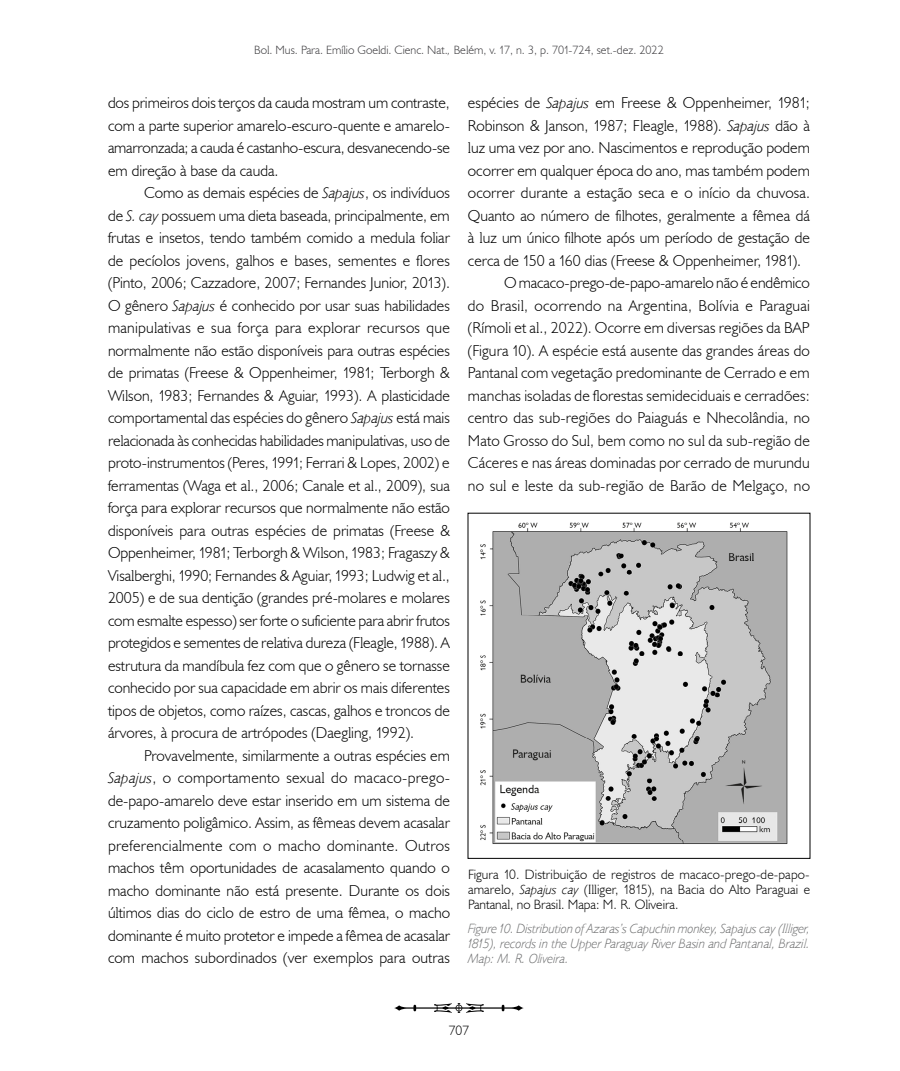
<style>
.page{position:relative;width:900px;height:1071px;background:#fff}
.page>*{position:absolute;margin:0;border:0;box-sizing:border-box;transform-origin:0 0}
.t1{font:15.75px/22.5px "MPEG";letter-spacing:.005em;color:#000;text-align:justify}
.t2{font:13.5px/15px "MPEG";color:#000;text-align:justify}
.t3{font:italic 13.5px/15px "MPEG";color:#707172;text-align:justify}
.t4{font:12px "MPEG";color:#3e3d40}
.s1{font-style:italic}
</style>
<div class="page">
<svg style="left:394px;top:1003px;width:130px;height:10px"></svg>
<img style="left:480px;top:522px;width:308px;height:322px">
<p class="t4" style="left:254px;top:43px;width:411px">Bol. Mus. Para. Emílio Goeldi. Cienc. Nat.<span class="s1">,</span> Belém, v. 17, n. 3, p. 701-724, set.-dez. 2022</p>
<p class="t1" style="left:108px;top:91px;width:343px">dos primeiros dois terços da cauda mostram um contraste, com a parte superior amarelo-escuro-quente e amarelo&shy;amarronzada; a cauda é castanho-escura, desvanecendo-se em direção à base da cauda.</p>
<p class="t1" style="left:108px;top:181px;width:344px;text-indent:36px">Como as demais espécies de <span class="s1">Sapajus</span>, os indivíduos de <span class="s1">S. cay</span> possuem uma dieta baseada, principalmente, em frutas e insetos, tendo também comido a medula foliar de pecíolos jovens, galhos e bases, sementes e flores (Pinto, 2006; Cazzadore, 2007; Fernandes Junior, 2013).<br>O gênero <span class="s1">Sapajus</span> é conhecido por usar suas habilidades manipulativas e sua força para explorar recursos que normalmente não estão disponíveis para outras espécies de primatas (Freese &amp; Oppenheimer, 1981; Terborgh &amp; Wilson, 1983; Fernandes &amp; Aguiar, 1993). A plasticidade comportamental das espécies do gênero <span class="s1">Sapajus</span> está mais relacionada às conhecidas habilidades manipulativas, uso de proto-instrumentos (Peres, 1991; Ferrari &amp; Lopes, 2002) e ferramentas (Waga et al., 2006; Canale et al., 2009), sua força para explorar recursos que normalmente não estão disponíveis para outras espécies de primatas (Freese &amp; Oppenheimer, 1981; Terborgh &amp; Wilson, 1983; Fragaszy &amp; Visalberghi, 1990; Fernandes &amp; Aguiar, 1993; Ludwig et al., 2005) e de sua dentição (grandes pré-molares e molares com esmalte espesso) ser forte o suficiente para abrir frutos protegidos e sementes de relativa dureza (Fleagle, 1988). A estrutura da mandíbula fez com que o gênero se tornasse conhecido por sua capacidade em abrir os mais diferentes tipos de objetos, como raízes, cascas, galhos e troncos de árvores, à procura de artrópodes (Daegling, 1992).</p>
<p class="t1" style="left:108px;top:744px;width:344px;text-indent:36px">Provavelmente, similarmente a outras espécies em <span class="s1">Sapajus</span>, o comportamento sexual do macaco-prego&shy;de-papo-amarelo deve estar inserido em um sistema de cruzamento poligâmico. Assim, as fêmeas devem acasalar preferencialmente com o macho dominante. Outros machos têm oportunidades de acasalamento quando o macho dominante não está presente. Durante os dois últimos dias do ciclo de estro de uma fêmea, o macho dominante é muito protetor e impede a fêmea de acasalar com machos subordinados (ver exemplos para outras</p>
<p class="t1" style="left:468px;top:91px;width:343px">espécies de <span class="s1">Sapajus</span> em Freese &amp; Oppenheimer, 1981;</p>
<p class="t1" style="left:468px;top:114px;width:343px">Robinson &amp; Janson, 1987; Fleagle, 1988). <span class="s1">Sapajus</span> dão à</p>
<p class="t1" style="left:468px;top:136px;width:343px">luz uma vez por ano. Nascimentos e reprodução podem</p>
<p class="t1" style="left:468px;top:159px;width:343px">ocorrer em qualquer época do ano, mas também podem</p>
<p class="t1" style="left:468px;top:181px;width:344px">ocorrer durante a estação seca e o início da chuvosa.</p>
<p class="t1" style="left:468px;top:204px;width:343px">Quanto ao número de filhotes, geralmente a fêmea dá</p>
<p class="t1" style="left:468px;top:226px;width:343px">à luz um único filhote após um período de gestação de</p>
<p class="t1" style="left:468px;top:249px;width:335px">cerca de 150 a 160 dias (Freese &amp; Oppenheimer, 1981).</p>
<p class="t1" style="left:504px;top:271px;width:307px">O macaco-prego-de-papo-amarelo não é endêmico</p>
<p class="t1" style="left:468px;top:294px;width:344px">do Brasil, ocorrendo na Argentina, Bolívia e Paraguai</p>
<p class="t1" style="left:468px;top:316px;width:343px">(Rímoli et al., 2022). Ocorre em diversas regiões da BAP</p>
<p class="t1" style="left:468px;top:339px;width:343px">(Figura 10). A espécie está ausente das grandes áreas do</p>
<p class="t1" style="left:468px;top:361px;width:343px">Pantanal com vegetação predominante de Cerrado e em</p>
<p class="t1" style="left:468px;top:384px;width:343px">manchas isoladas de florestas semideciduais e cerradões:</p>
<p class="t1" style="left:468px;top:406px;width:344px">centro das sub-regiões do Paiaguás e Nhecolândia, no</p>
<p class="t1" style="left:468px;top:429px;width:343px">Mato Grosso do Sul, bem como no sul da sub-região de</p>
<p class="t1" style="left:468px;top:451px;width:343px">Cáceres e nas áreas dominadas por cerrado de murundu</p>
<p class="t1" style="left:468px;top:474px;width:344px">no sul e leste da sub-região de Barão de Melgaço, no</p>
<p class="t2" style="left:468px;top:867px;width:344px">Figura 10. Distribuição de registros de macaco-prego-de-papo&shy;amarelo, <span class="s1">Sapajus cay</span> (Illiger, 1815), na Bacia do Alto Paraguai e Pantanal, no Brasil. Mapa: M. R. Oliveira.</p>
<p class="t3" style="left:468px;top:921px;width:344px">Figure 10. Distribution of Azaras’s Capuchin monkey, Sapajus cay (Illiger, 1815), records in the Upper Paraguay River Basin and Pantanal, Brazil.<br>Map: M. R. Oliveira.</p>
<p class="t2" style="left:449px;top:1023px;width:22px">707</p>
</div>
